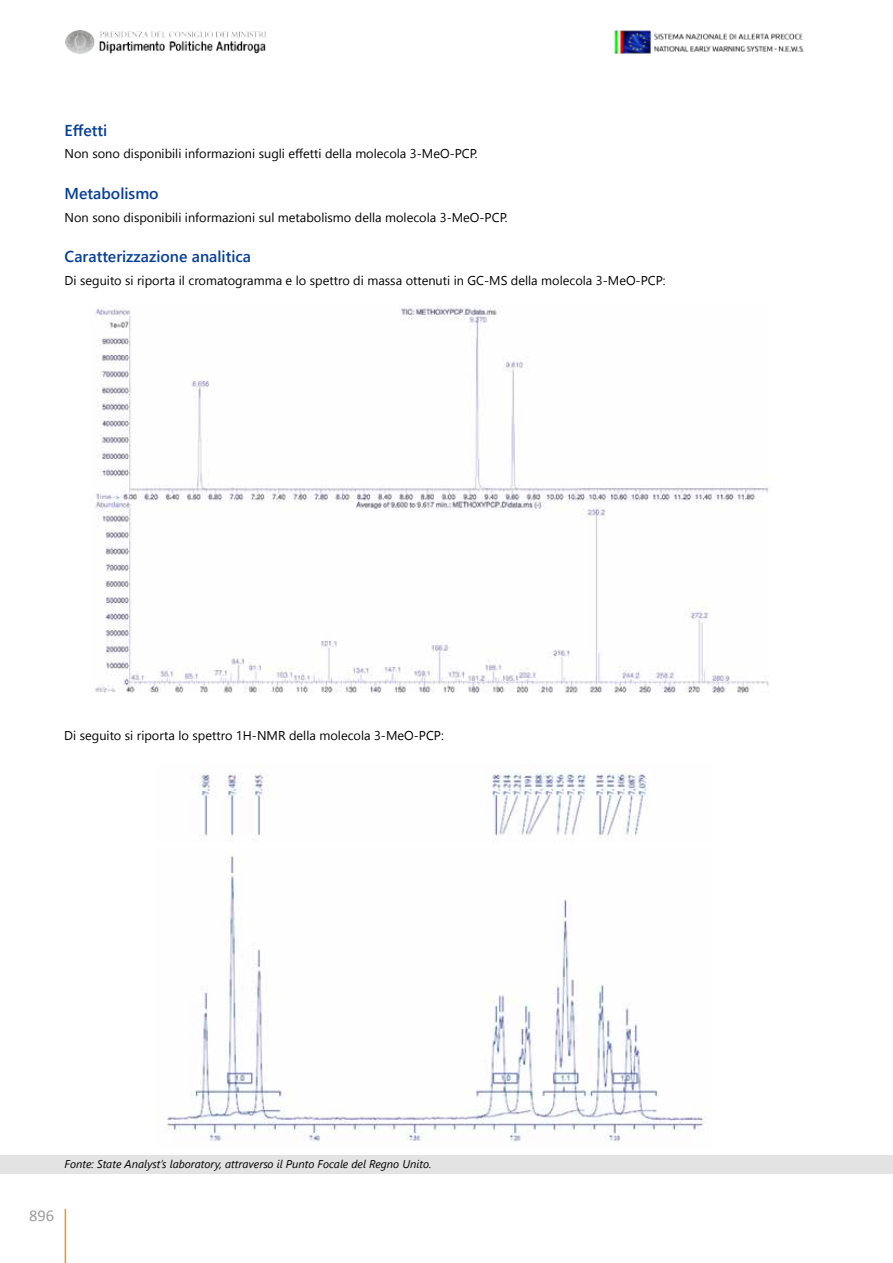
<style>
.page{position:relative;width:893px;height:1263px;background:#fff}
.page>*{position:absolute;margin:0;border:0;box-sizing:border-box;transform-origin:0 0}
.t1{font:16.5px "Calibri";color:#9d9d9c}
.t2{font:600 15.75px "Segoe UI";color:#083f95}
.t3{font:12.75px "Segoe UI";color:#000}
.t4{font:italic 11.25px "Segoe UI";color:#000}
</style>
<div class="page">
<hr style="left:65px;top:1209px;width:1px;height:54px;background:#f3941b">
<img style="left:66px;top:30px;width:199px;height:24px">
<img style="left:614px;top:31px;width:190px;height:23px">
<img style="left:95px;top:305px;width:674px;height:388px">
<img style="left:167px;top:855px;width:541px;height:287px">
<img style="left:199px;top:767px;width:449px;height:75px">
<div style="left:0;top:1155px;width:893px;height:19px;background:#e3e3e3"></div>
<p class="t2" style="left:65px;top:118px;width:44px">Effetti</p>
<p class="t3" style="left:65px;top:144px;width:415px">Non sono disponibili informazioni sugli effetti della molecola 3-MeO-PCP.</p>
<p class="t2" style="left:65px;top:182px;width:96px">Metabolismo</p>
<p class="t3" style="left:65px;top:208px;width:444px">Non sono disponibili informazioni sul metabolismo della molecola 3-MeO-PCP.</p>
<p class="t2" style="left:65px;top:245px;width:188px">Caratterizzazione analitica</p>
<p class="t3" style="left:65px;top:271px;width:602px">Di seguito si riporta il cromatogramma e lo spettro di massa ottenuti in GC-MS della molecola 3-MeO-PCP:</p>
<p class="t3" style="left:64px;top:725px;width:381px">Di seguito si riporta lo spettro 1H-NMR della molecola 3-MeO-PCP:</p>
<p class="t4" style="left:65px;top:1156px;width:368px">Fonte: State Analyst’s laboratory, attraverso il Punto Focale del Regno Unito.</p>
<p class="t1" style="left:29px;top:1205px;width:27px">896</p>
</div>
